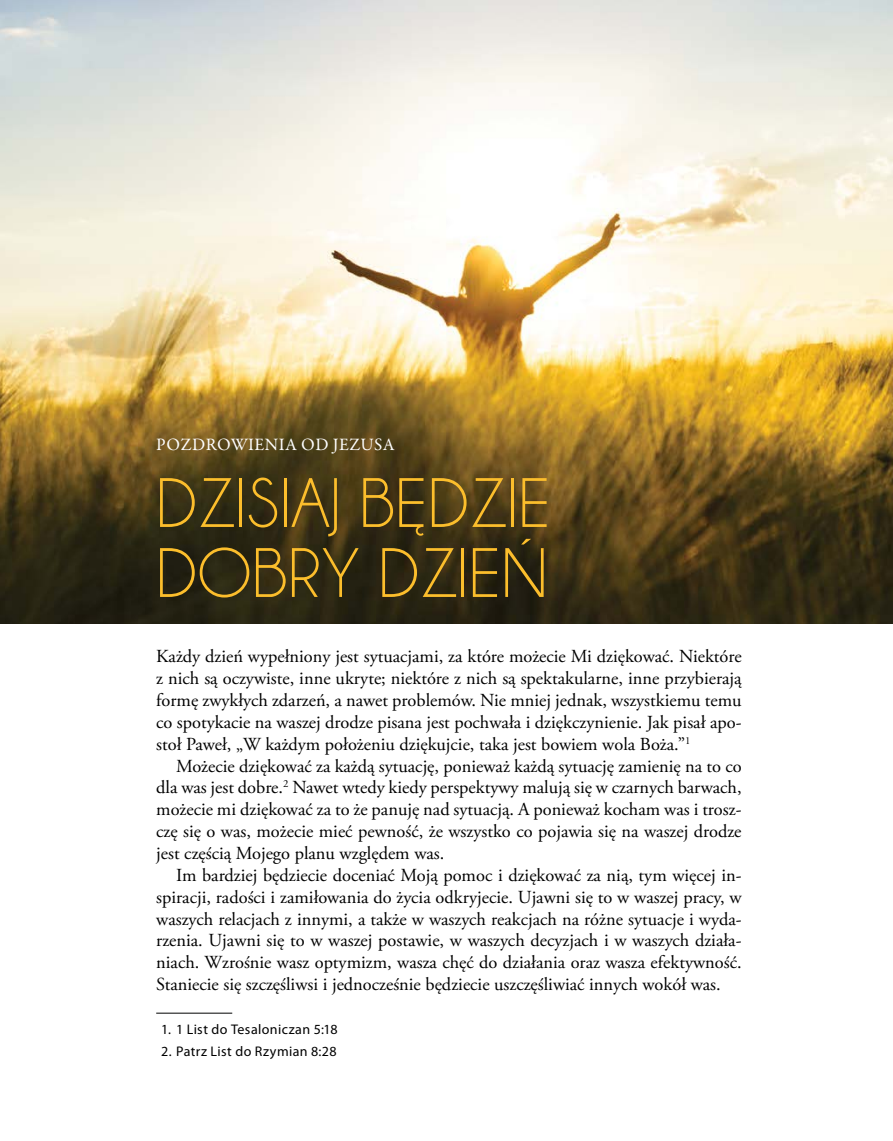
<style>
.page{position:relative;width:893px;height:1141px;background:#fff}
.page>*{position:absolute;margin:0;border:0;box-sizing:border-box;transform-origin:0 0}
.t1{font:70.7px/70px "Champagne&Limousines";letter-spacing:.01em;color:#fcbe2c}
.t2{font:18.38px/21.9px "Adobe Garamond Pro";color:#000;text-align:justify}
.t3{font:17.5px "Garamond Premr Pro";letter-spacing:.03em;color:#fff}
.t4{font:14px "Myriad Pro";letter-spacing:.025em;color:#000}
</style>
<div class="page">
<img style="left:0;top:0;width:893px;height:623px">
<hr style="left:156px;top:1013px;width:76px;height:1px;background:#010202">
<p class="t3" style="left:156px;top:434px;width:240px">POZDROWIENIA OD JEZUSA</p>
<h1 class="t1" style="left:156px;top:469px;width:396px">DZISIAJ BĘDZIE<br>DOBRY DZIEŃ</h1>
<p class="t2" style="left:156px;top:646px;width:587px">Każdy dzień wypełniony jest sytuacjami, za które możecie Mi dziękować. Niektóre z nich są oczywiste, inne ukryte; niektóre z nich są spektakularne, inne przybierają formę zwykłych zdarzeń, a nawet problemów. Nie mniej jednak, wszystkiemu temu co spotykacie na waszej drodze pisana jest pochwała i dziękczynienie. Jak pisał apo&shy;stoł Paweł, „W każdym położeniu dziękujcie, taka jest bowiem wola Boża.”<sup>1</sup></p>
<p class="t2" style="left:156px;top:755px;width:587px;text-indent:20px">Możecie dziękować za każdą sytuację, ponieważ każdą sytuację zamienię na to co dla was jest dobre.<sup>2</sup> Nawet wtedy kiedy perspektywy malują się w czarnych barwach, możecie mi dziękować za to że panuję nad sytuacją. A ponieważ kocham was i trosz&shy;czę się o was, możecie mieć pewność, że wszystko co pojawia się na waszej drodze jest częścią Mojego planu względem was.</p>
<p class="t2" style="left:156px;top:865px;width:587px;text-indent:20px">Im bardziej będziecie doceniać Moją pomoc i dziękować za nią, tym więcej in&shy;spiracji, radości i zamiłowania do życia odkryjecie. Ujawni się to w waszej pracy, w waszych relacjach z innymi, a także w waszych reakcjach na różne sytuacje i wyda&shy;rzenia. Ujawni się to w waszej postawie, w waszych decyzjach i w waszych działa&shy;niach. Wzrośnie wasz optymizm, wasza chęć do działania oraz wasza efektywność.<br>Staniecie się szczęśliwsi i jednocześnie będziecie uszczęśliwiać innych wokół was.</p>
<p class="t4" style="left:161px;top:1021px;width:178px">1. 1 List do Tesaloniczan 5:18</p>
<p class="t4" style="left:161px;top:1043px;width:177px">2. Patrz List do Rzymian 8:28</p>
</div>
